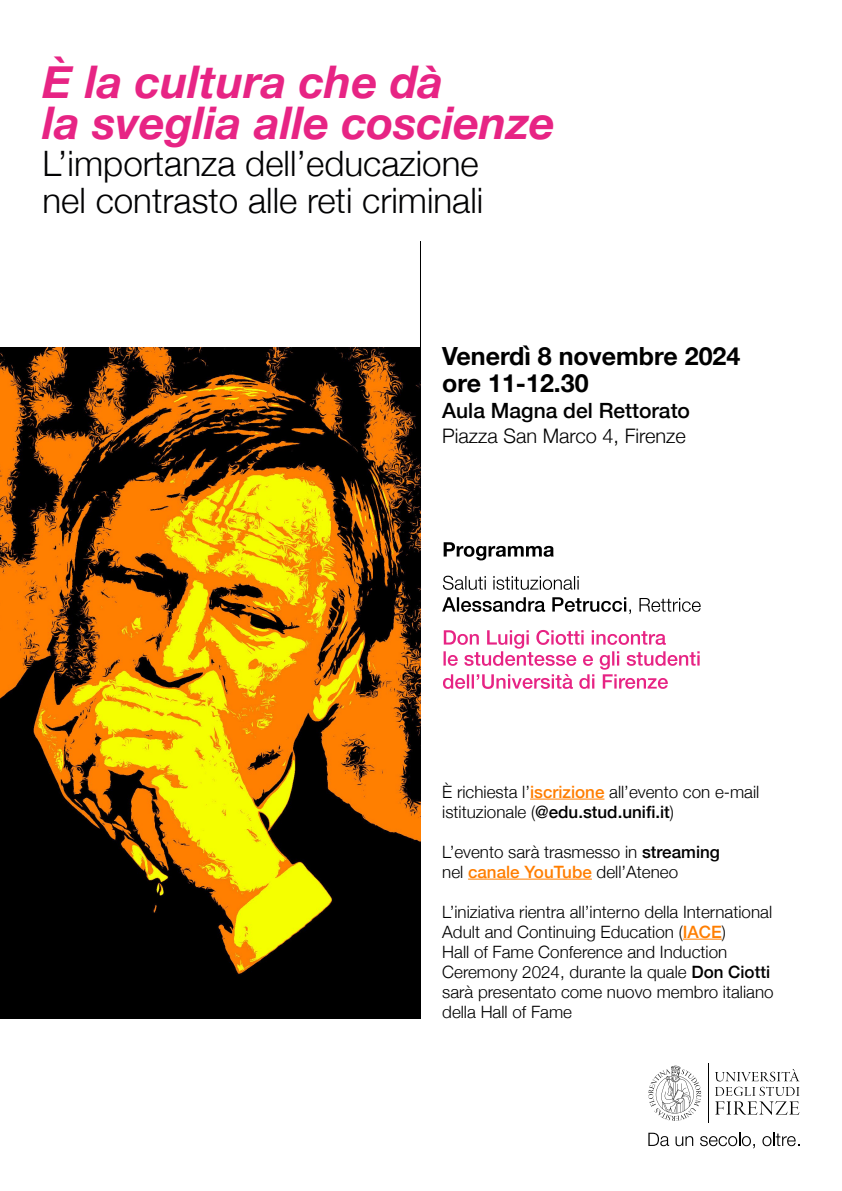
<style>
.page{position:relative;width:842px;height:1191px;background:#fff}
.page>*{position:absolute;margin:0;border:0;box-sizing:border-box;transform-origin:0 0}
.t1{font:italic 700 45px "Helvetica Neue";color:#e72484}
.t2{font:300 35px "Helvetica Neue";color:#020203}
.t3{font:700 25px "Helvetica Neue";color:#000}
.t4{font:500 21px "Helvetica Neue";color:#000}
.t5{font:300 20px "Helvetica Neue";color:#000}
.t6{font:300 17px/20px "Helvetica Neue";color:#000}
.s1{font-weight:500;color:#ff7e00}
.s2{font-weight:500}
</style>
<div class="page">
<hr style="left:530px;top:798px;width:74px;height:1px;background:#ff7e00">
<hr style="left:468px;top:878px;width:124px;height:1px;background:#ff7e00">
<hr style="left:683px;top:938px;width:39px;height:1px;background:#ff7e00">
<svg style="left:443px;top:630px;width:257px;height:59px"></svg>
<svg style="left:442px;top:597px;width:259px;height:17px"></svg>
<svg style="left:443px;top:575px;width:136px;height:15px"></svg>
<svg style="left:444px;top:542px;width:110px;height:18px"></svg>
<hr style="left:420px;top:241px;width:1px;height:777px;background:#000">
<svg style="left:648px;top:1132px;width:21px;height:14px"></svg>
<svg style="left:675px;top:1136px;width:18px;height:10px"></svg>
<svg style="left:700px;top:1132px;width:55px;height:16px"></svg>
<svg style="left:762px;top:1132px;width:37px;height:14px"></svg>
<hr style="left:708px;top:1063px;width:1px;height:60px;background:#000">
<svg style="left:715px;top:1069px;width:84px;height:45px"></svg>
<svg style="left:648px;top:1065px;width:53px;height:55px"></svg>
<img style="left:0;top:347px;width:421px;height:671px">
<p class="t1" style="left:43px;top:46px;width:402px">È la cultura che dà</p>
<p class="t1" style="left:43px;top:87px;width:514px">la sveglia alle coscienze</p>
<p class="t2" style="left:43px;top:135px;width:438px">L’importanza dell’educazione</p>
<p class="t2" style="left:43px;top:172px;width:442px">nel contrasto alle reti criminali</p>
<p class="t3" style="left:442px;top:337px;width:300px">Venerdì 8 novembre 2024</p>
<p class="t3" style="left:442px;top:364px;width:148px">ore 11-12.30</p>
<p class="t4" style="left:442px;top:393px;width:249px">Aula Magna del Rettorato</p>
<p class="t5" style="left:442px;top:419px;width:245px">Piazza San Marco 4, Firenze</p>
<p class="t6" style="left:442px;top:780px;width:319px">È richiesta l’<span class="s1">iscrizione</span> all’evento con e-mail istituzionale (<span class="s2">@edu.stud.unifi.it</span>)</p>
<p class="t6" style="left:442px;top:840px;width:279px">L’evento sarà trasmesso in <span class="s2">streaming</span></p>
<p class="t6" style="left:442px;top:860px;width:237px">nel <span class="s1">canale YouTube</span> dell’Ateneo</p>
<p class="t6" style="left:442px;top:900px;width:331px">L’iniziativa rientra all’interno della International<br>Adult and Continuing Education (<span class="s1">IACE</span>)</p>
<p class="t6" style="left:442px;top:940px;width:333px">Hall of Fame Conference and Induction Ceremony 2024, durante la quale <span class="s2">Don Ciotti </span>sarà presentato come nuovo membro italiano della Hall of Fame</p>
</div>
